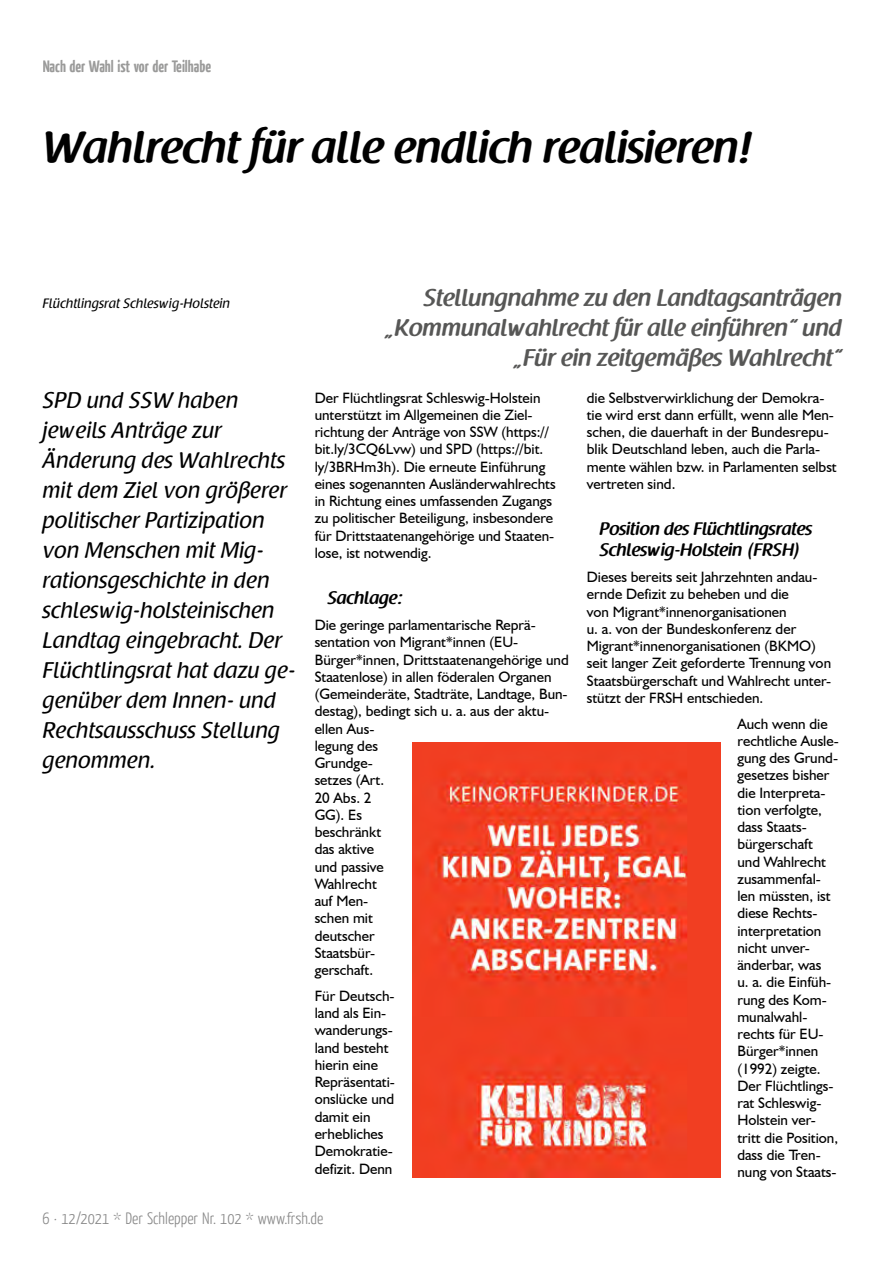
<style>
.page{position:relative;width:893px;height:1263px;background:#fff}
.page>*{position:absolute;margin:0;border:0;box-sizing:border-box;transform-origin:0 0}
.t1{font:600 45px "Raspoutine";color:#000}
.t2{font:600 24px/30px "Raspoutine";color:#575756;text-align:right}
.t3{font:22.5px/30px "Raspoutine Classic";color:#000}
.t4{font:600 18px/21px "Raspoutine";color:#000}
.t5{font:300 16.5px "Yanone Kaffeesatz";color:#878787}
.t6{font:700 16.5px "Yanone Kaffeesatz";color:#575756}
.t7{font:15px/17.2px "Humanist 521 BT";color:#000}
.t8{font:13.5px "Raspoutine Classic";color:#000}
</style>
<div class="page">
<img style="left:412px;top:742px;width:308px;height:436px">
<p class="t6" style="left:43px;top:55px;width:170px">Nach der Wahl ist vor der Teilhabe</p>
<h1 class="t1" style="left:43px;top:122px;width:710px">Wahlrecht für alle endlich realisieren!</h1>
<p class="t8" style="left:43px;top:296px;width:189px">Flüchtlingsrat Schleswig-Holstein</p>
<p class="t3" style="left:43px;top:385px;width:254px">SPD und SSW haben jeweils Anträge zur<br>Änderung des Wahlrechts mit dem Ziel von größerer politischer Partizipation von Menschen mit Mig&shy;rationsgeschichte in den schleswig-holsteinischen<br>Landtag eingebracht. Der<br>Flüchtlingsrat hat dazu ge&shy;genüber dem Innen- und<br>Rechtsausschuss Stellung genommen.</p>
<h2 class="t2" style="left:386px;top:283px;width:458px">Stellungnahme zu den Landtagsanträgen „Kommunalwahlrecht für alle einführen“ und „Für ein zeitgemäßes Wahlrecht“</h2>
<p class="t7" style="left:315px;top:389px;width:243px">Der Flüchtlingsrat Schleswig-Holstein unterstützt im Allgemeinen die Ziel&shy;richtung der Anträge von SSW (https:// bit.ly/3CQ6Lvw) und SPD (https://bit. ly/3BRHm3h). Die erneute Einführung eines sogenannten Ausländerwahlrechts in Richtung eines umfassenden Zugangs zu politischer Beteiligung, insbesondere für Drittstaatenangehörige und Staaten&shy;lose, ist notwendig.</p>
<p class="t4" style="left:327px;top:588px;width:77px">Sachlage:</p>
<p class="t7" style="left:315px;top:616px;width:256px">Die geringe parlamentarische Reprä&shy;sentation von Migrant*innen (EU-<br>Bürger*innen, Drittstaatenangehörige und<br>Staatenlose) in allen föderalen Organen (Gemeinderäte, Stadträte, Landtage, Bun&shy;destag), bedingt sich u. a. aus der aktu&shy;ellen Aus-<br>legung des<br>Grundge-<br>setzes (Art.<br>20 Abs. 2<br>GG). Es<br>beschränkt<br>das aktive<br>und passive<br>Wahlrecht<br>auf Men-<br>schen mit<br>deutscher<br>Staatsbür-<br>gerschaft.</p>
<p class="t7" style="left:315px;top:987px;width:82px">Für Deutsch&shy;land als Ein&shy;wanderungs&shy;land besteht hierin eine<br>Repräsentati&shy;onslücke und damit ein erhebliches<br>Demokratie&shy;defizit. Denn</p>
<p class="t7" style="left:587px;top:389px;width:251px">die Selbstverwirklichung der Demokra&shy;tie wird erst dann erfüllt, wenn alle Men&shy;schen, die dauerhaft in der Bundesrepu&shy;blik Deutschland leben, auch die Parla&shy;mente wählen bzw. in Parlamenten selbst vertreten sind.</p>
<p class="t4" style="left:600px;top:519px;width:214px">Position des Flüchtlingsrates<br>Schleswig-Holstein (FRSH)</p>
<p class="t7" style="left:587px;top:568px;width:246px">Dieses bereits seit Jahrzehnten andau&shy;ernde Defizit zu beheben und die<br>von Migrant*innenorganisationen<br>u. a. von der Bundeskonferenz der Migrant*innenorganisationen (BKMO) seit langer Zeit geforderte Trennung von Staatsbürgerschaft und Wahlrecht unter&shy;stützt der FRSH entschieden.</p>
<p class="t7" style="left:737px;top:715px;width:103px">Auch wenn die rechtliche Ausle&shy;gung des Grund&shy;gesetzes bisher die Interpreta&shy;tion verfolgte, dass Staats&shy;bürgerschaft und Wahlrecht zusammenfal&shy;len müssten, ist diese Rechts&shy;interpretation nicht unver&shy;änderbar, was<br>u. a. die Einfüh&shy;rung des Kom&shy;munalwahl&shy;rechts für EU-<br>Bürger*innen (1992) zeigte.<br>Der Flüchtlings&shy;rat Schleswig-<br>Holstein ver&shy;tritt die Position, dass die Tren&shy;nung von Staats-</p>
<p class="t5" style="left:43px;top:1208px;width:282px">6 · 12/2021 * Der Schlepper Nr. 102 * www.frsh.de</p>
</div>
